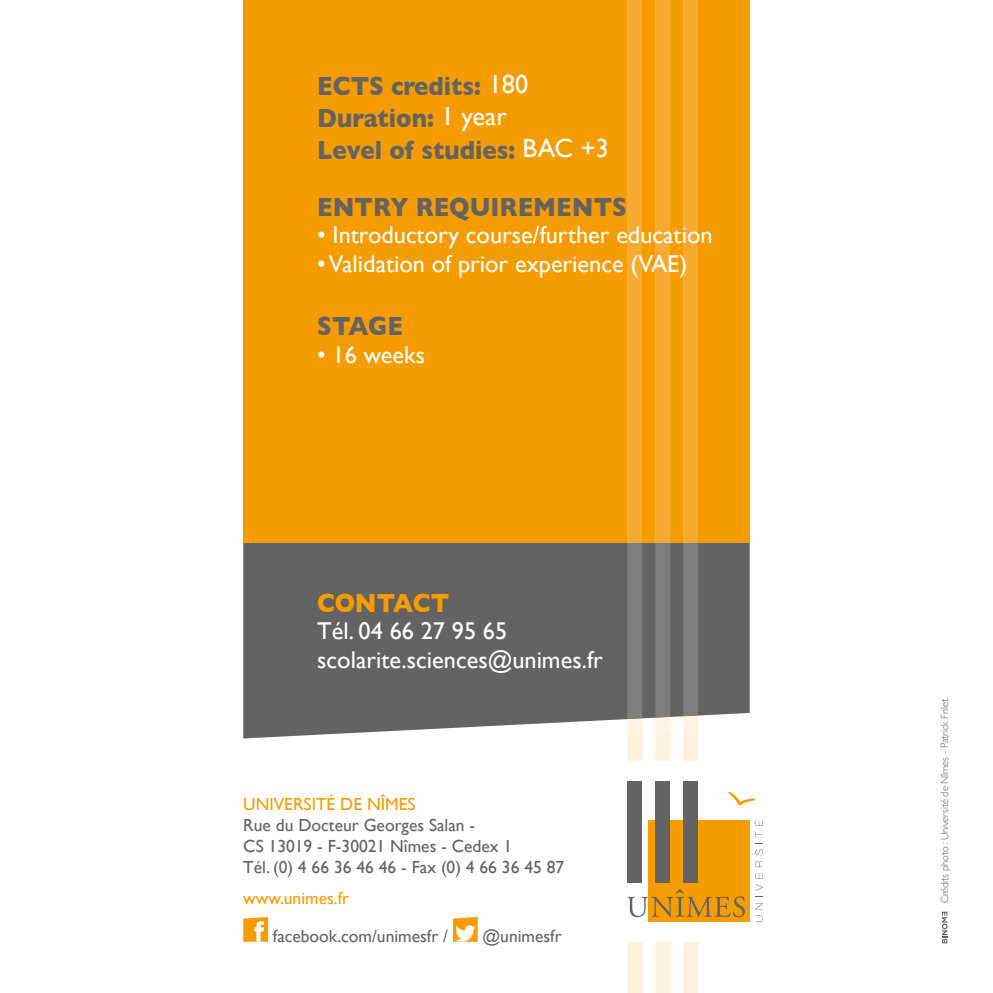
<style>
.page{position:relative;width:993px;height:993px;background:#fff}
.page>*{position:absolute;margin:0;border:0;box-sizing:border-box;transform-origin:0 0}
.t1{font:700 26.78px/32px "Gill Sans";color:#646363;scale:.9 1}
.t2{font:700 26.78px "Gill Sans";letter-spacing:-.015em;color:#f59c00;scale:.9 1}
.t3{font:24.32px/29.2px "Gill Sans";color:#fff}
.t4{font:17.5px/21px "Gill Sans";color:#646363}
.t5{font:17.5px "Gill Sans";color:#f59c00}
.t6{font:300 10.5px "Gill Sans";letter-spacing:-.01em;color:#646363}
.s1{font-weight:400;font-size:26.25px;color:#fff}
</style>
<div class="page">
<div style="left:243px;top:542px;width:384px;height:196px;background:#646363"></div>
<div style="left:243px;top:0;width:506px;height:542px;background:#f59c00"></div>
<svg style="left:941px;top:911px;width:6px;height:32px"></svg>
<div style="left:627px;top:0;width:15px;height:542px;background:#f8ab33"></div>
<div style="left:655px;top:0;width:15px;height:542px;background:#f8ab33"></div>
<div style="left:683px;top:0;width:15px;height:542px;background:#f8ab33"></div>
<svg style="left:627px;top:542px;width:135px;height:450px"></svg>
<svg style="left:243px;top:917px;width:25px;height:24px"></svg>
<svg style="left:453px;top:917px;width:24px;height:24px"></svg>
<hr style="left:992px;top:0;width:1px;height:266px;background:#83d0f5">
<p class="t1" style="left:317px;top:69px;width:325px">ECTS credits: <span class="s1">180<br></span>Duration: <span class="s1">1 year<br></span>Level of studies: <span class="s1">BAC +3</span></p>
<p class="t1" style="left:317px;top:190px;width:345px">ENTRY REQUIREMENTS</p>
<p class="t3" style="left:317px;top:220px;width:396px">• Introductory course/further education</p>
<p class="t3" style="left:317px;top:249px;width:371px">• Validation of prior experience (VAE)</p>
<p class="t1" style="left:317px;top:309px;width:97px">STAGE</p>
<p class="t3" style="left:317px;top:339px;width:109px">• 16 weeks</p>
<p class="t2" style="left:317px;top:581px;width:148px">CONTACT</p>
<p class="t3" style="left:317px;top:616px;width:287px">Tél. 04 66 27 95 65 scolarite.sciences@unimes.fr</p>
<p class="t5" style="left:243px;top:793px;width:174px">UNIVERSITÉ DE NÎMES</p>
<p class="t4" style="left:243px;top:813px;width:322px">Rue du Docteur Georges Salan -<br>CS 13019 - F-30021 Nîmes - Cedex 1<br>Tél. (0) 4 66 36 46 46 - Fax (0) 4 66 36 45 87</p>
<p class="t5" style="left:243px;top:887px;width:107px">www.unimes.fr</p>
<p class="t4" style="left:273px;top:924px;width:176px">facebook.com/unimesfr /</p>
<p class="t4" style="left:482px;top:924px;width:80px">@unimesfr</p>
<p class="t6" style="left:936px;top:902px;width:207px;rotate:-90deg">Crédits photo : Université de Nîmes - Patrick Frilet.</p>
</div>
